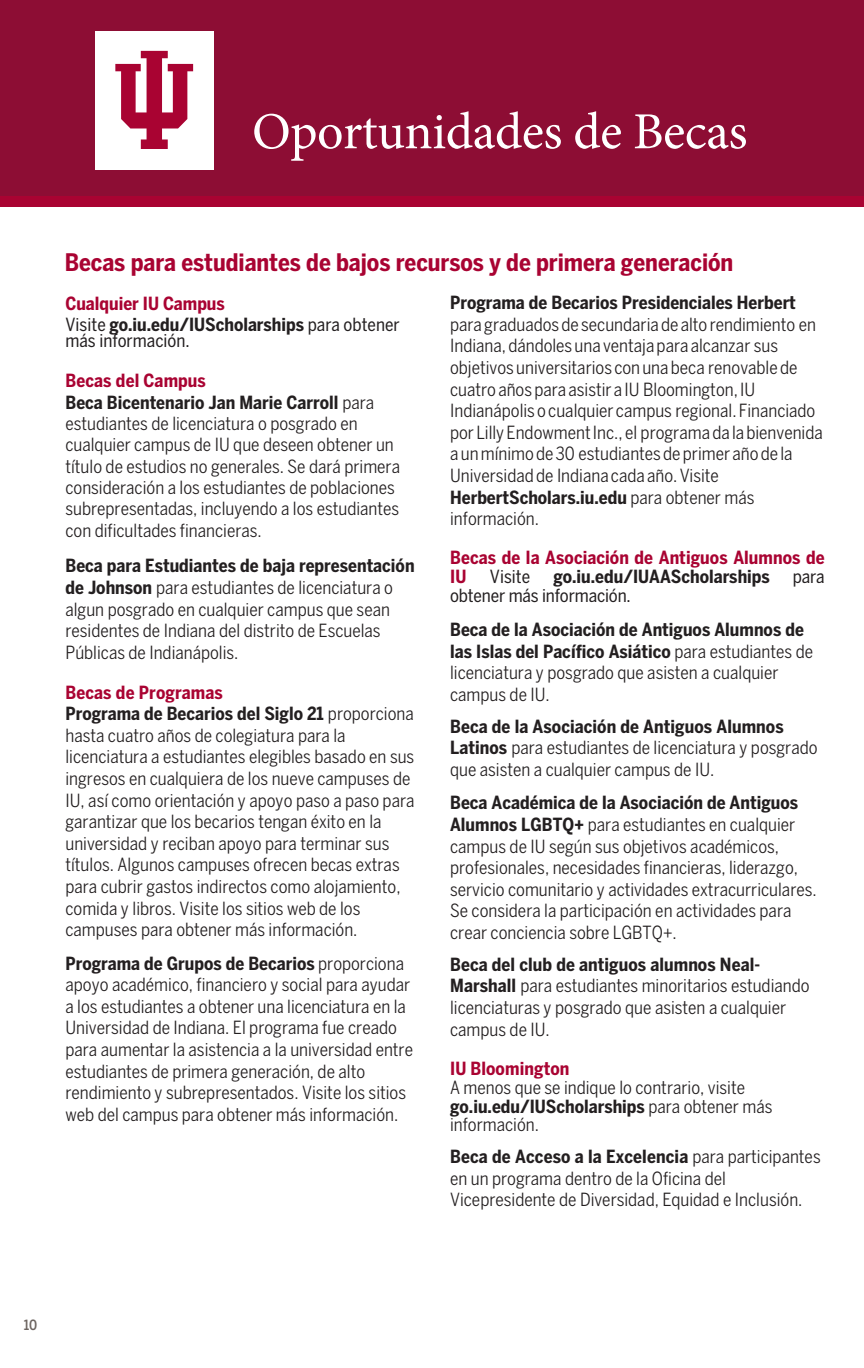
<style>
.page{position:relative;width:864px;height:1368px;background:#fff}
.page>*{position:absolute;margin:0;border:0;box-sizing:border-box;transform-origin:0 0}
.t1{font:52px "Minion Pro";letter-spacing:-.01em;color:#fff}
.t2{font:700 24px "Benton Sans Cond";color:#a90332}
.t3{font:18px/21.6px "Benton Sans Cond";color:#231f20}
.t4{font:700 18px/21.6px "Benton Sans Cond";color:#231f20}
.t5{font:700 18px/19px "Benton Sans Cond";letter-spacing:.005em;color:#a90332}
.t6{font:18px "Benton Sans Cond";color:#231f20}
.t7{font:500 14px "Benton Sans Cond";color:#6d6561}
.s1{font-weight:700}
.s2{color:#a90332}
.s3{font-weight:400}
.s4{font-weight:700;color:#a90332}
</style>
<div class="page">
<div style="left:0;top:0;width:864px;height:202px;background:#8d0d34"></div>
<div style="left:0;top:196px;width:864px;height:11px;background:#a90332"></div>
<div style="left:95px;top:31px;width:119px;height:139px;background:#fff"></div>
<svg style="left:115px;top:51px;width:78px;height:98px"></svg>
<p class="t1" style="left:252px;top:97px;width:497px">Oportunidades de Becas</p>
<p class="t2" style="left:65px;top:247px;width:670px">Becas para estudiantes de bajos recursos y de primera generación</p>
<p class="t3" style="left:450px;top:292px;width:374px"><span class="s1">Programa de Becarios Presidenciales Herbert </span>para graduados de secundaria de alto rendimiento en Indiana, dándoles una ventaja para alcanzar sus objetivos universitarios con una beca renovable de cuatro años para asistir a IU Bloomington, IU Indianápolis o cualquier campus regional. Financiado por Lilly Endowment Inc., el programa da la bienvenida a un mínimo de 30 estudiantes de primer año de la Universidad de Indiana cada año. Visite <span class="s1">HerbertScholars.iu.edu</span> para obtener más información.</p>
<p class="t5" style="left:450px;top:548px;width:376px">Becas de la Asociación de Antiguos Alumnos de<br>IU</p>
<p class="t4" style="left:65px;top:292px;width:336px"><span class="s2">Cualquier IU Campus<br></span><span class="s3">Visite</span> go.iu.edu/IUScholarships <span class="s3">para obtener</span></p>
<p class="t6" style="left:65px;top:330px;width:126px">más información.</p>
<p class="t3" style="left:65px;top:370px;width:336px"><span class="s4">Becas del Campus<br></span><span class="s1">Beca Bicentenario Jan Marie Carroll</span> para estudiantes de licenciatura o posgrado en cualquier campus de IU que deseen obtener un título de estudios no generales. Se dará primera consideración a los estudiantes de poblaciones subrepresentadas, incluyendo a los estudiantes con dificultades financieras.</p>
<p class="t3" style="left:65px;top:555px;width:351px"><span class="s1">Beca para Estudiantes de baja representación de Johnson</span> para estudiantes de licenciatura o algun posgrado en cualquier campus que sean residentes de Indiana del distrito de Escuelas Públicas de Indianápolis.</p>
<p class="t3" style="left:65px;top:681px;width:351px"><span class="s4">Becas de Programas<br></span><span class="s1">Programa de Becarios del Siglo 21</span> proporciona hasta cuatro años de colegiatura para la licenciatura a estudiantes elegibles basado en sus ingresos en cualquiera de los nueve campuses de IU, así como orientación y apoyo paso a paso para garantizar que los becarios tengan éxito en la universidad y reciban apoyo para terminar sus títulos. Algunos campuses ofrecen becas extras para cubrir gastos indirectos como alojamiento, comida y libros. Visite los sitios web de los campuses para obtener más información.</p>
<p class="t3" style="left:65px;top:952px;width:349px"><span class="s1">Programa de Grupos de Becarios</span> proporciona apoyo académico, financiero y social para ayudar a los estudiantes a obtener una licenciatura en la Universidad de Indiana. El programa fue creado para aumentar la asistencia a la universidad entre estudiantes de primera generación, de alto rendimiento y subrepresentados. Visite los sitios web del campus para obtener más información.</p>
<p class="t6" style="left:490px;top:566px;width:42px">Visite</p>
<p class="t4" style="left:553px;top:566px;width:218px">go.iu.edu/IUAAScholarships</p>
<p class="t6" style="left:793px;top:566px;width:33px">para</p>
<p class="t4" style="left:450px;top:579px;width:355px;line-height:34px"><span class="s3">obtener más información.<br></span>Beca de la Asociación de Antiguos Alumnos de</p>
<p class="t3" style="left:450px;top:640px;width:364px"><span class="s1">las Islas del Pacífico Asiático</span> para estudiantes de licenciatura y posgrado que asisten a cualquier campus de IU.</p>
<p class="t3" style="left:450px;top:715px;width:369px"><span class="s1">Beca de la Asociación de Antiguos Alumnos<br>Latinos</span> para estudiantes de licenciatura y posgrado que asisten a cualquier campus de IU.</p>
<p class="t3" style="left:450px;top:792px;width:368px"><span class="s1">Beca Académica de la Asociación de Antiguos Alumnos LGBTQ+</span> para estudiantes en cualquier campus de IU según sus objetivos académicos, profesionales, necesidades financieras, liderazgo, servicio comunitario y actividades extracurriculares.<br>Se considera la participación en actividades para crear conciencia sobre LGBTQ+.</p>
<p class="t3" style="left:450px;top:953px;width:361px"><span class="s1">Beca del club de antiguos alumnos Neal-Marshall</span> para estudiantes minoritarios estudiando licenciaturas y posgrado que asisten a cualquier campus de IU.</p>
<p class="t3" style="left:450px;top:1059px;width:324px;line-height:18.8px"><span class="s4">IU Bloomington<br></span>A menos que se indique lo contrario, visite <span class="s1">go.iu.edu/IUScholarships</span> para obtener más información.</p>
<p class="t3" style="left:450px;top:1146px;width:372px"><span class="s1">Beca de Acceso a la Excelencia</span> para participantes en un programa dentro de la Oficina del<br>Vicepresidente de Diversidad, Equidad e Inclusión.</p>
<p class="t7" style="left:24px;top:1316px;width:15px">10</p>
</div>
